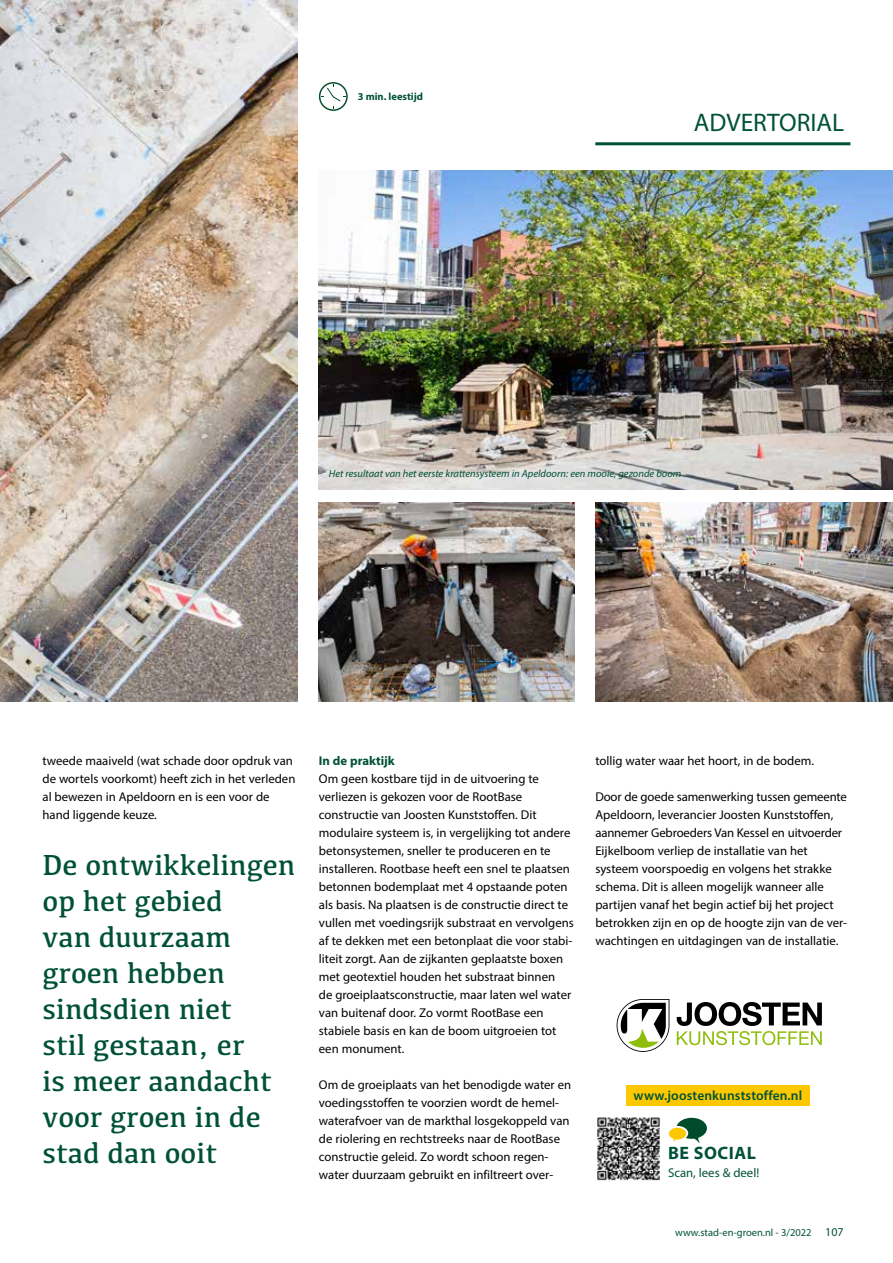
<style>
.page{position:relative;width:893px;height:1263px;background:#fff}
.page>*{position:absolute;margin:0;border:0;box-sizing:border-box;transform-origin:0 0}
.t1{font:30px/36px "Kefa";color:#005139}
.t2{font:25.5px "Myriad Pro";color:#005139}
.t3{font:700 18px "Myriad Pro";letter-spacing:.03em;color:#005139}
.t4{font:600 13.5px "Myriad Pro";letter-spacing:.01em;color:#005139}
.t5{font:12.75px/18px "Myriad Pro";color:#000}
.t6{font:12.75px "Myriad Pro";color:#005139}
.t7{font:700 12.75px "Myriad Pro";color:#005139}
.t8{font:italic 10.5px "Myriad Pro";color:#005139}
.t9{font:10.5px "Myriad Pro";color:#005139}
.t10{font:700 10.5px "Myriad Pro";color:#005139}
.s1{font-size:12px}
</style>
<div class="page">
<hr style="left:595px;top:142px;width:255px;height:3px;background:#005139">
<img style="left:0;top:0;width:298px;height:701px">
<svg style="left:319px;top:82px;width:29px;height:29px"></svg>
<img style="left:319px;top:170px;width:574px;height:319px">
<img style="left:319px;top:502px;width:255px;height:199px">
<img style="left:595px;top:502px;width:298px;height:199px">
<svg style="left:677px;top:1002px;width:145px;height:43px"></svg>
<svg style="left:617px;top:999px;width:52px;height:53px"></svg>
<div style="left:626px;top:1085px;width:184px;height:20px;background:#fec800"></div>
<img style="left:597px;top:1117px;width:63px;height:64px">
<svg style="left:669px;top:1118px;width:38px;height:25px"></svg>
<p class="t10" style="left:358px;top:90px;width:67px">3 min. leestijd</p>
<h2 class="t2" style="left:694px;top:107px;width:152px">ADVERTORIAL</h2>
<p class="t8" style="left:329px;top:467px;width:354px">Het resultaat van het eerste krattensysteem in Apeldoorn: een mooie, gezonde boom</p>
<p class="t5" style="left:43px;top:752px;width:254px">tweede maaiveld (wat schade door opdruk van de wortels voorkomt) heeft zich in het verleden al bewezen in Apeldoorn en is een voor de hand liggende keuze.</p>
<p class="t7" style="left:319px;top:752px;width:77px">In de praktijk</p>
<p class="t5" style="left:319px;top:770px;width:256px">Om geen kostbare tijd in de uitvoering te verliezen is gekozen voor de RootBase constructie van Joosten Kunststoffen. Dit modulaire systeem is, in vergelijking tot andere betonsystemen, sneller te produceren en te installeren. Rootbase heeft een snel te plaatsen betonnen bodemplaat met 4 opstaande poten als basis. Na plaatsen is de constructie direct te vullen met voedingsrijk substraat en vervolgens af te dekken met een betonplaat die voor stabi&shy;liteit zorgt. Aan de zijkanten geplaatste boxen met geotextiel houden het substraat binnen<br>de groeiplaatsconstructie, maar laten wel water van buitenaf door. Zo vormt RootBase een stabiele basis en kan de boom uitgroeien tot een monument.</p>
<p class="t5" style="left:319px;top:1076px;width:254px">Om de groeiplaats van het benodigde water en voedingsstoffen te voorzien wordt de hemel&shy;waterafvoer van de markthal losgekoppeld van de riolering en rechtstreeks naar de RootBase constructie geleid. Zo wordt schoon regen&shy;water duurzaam gebruikt en infiltreert over-</p>
<h1 class="t1" style="left:43px;top:846px;width:254px">De ontwikkelingen op het gebied<br>van duurzaam groen hebben sindsdien niet<br>stil gestaan, er<br>is meer aandacht voor groen in de stad dan ooit</h1>
<p class="t5" style="left:595px;top:752px;width:220px">tollig water waar het hoort, in de bodem.</p>
<p class="t5" style="left:595px;top:788px;width:253px">Door de goede samenwerking tussen gemeente Apeldoorn, leverancier Joosten Kunststoffen, aannemer Gebroeders Van Kessel en uitvoerder Eijkelboom verliep de installatie van het systeem voorspoedig en volgens het strakke schema. Dit is alleen mogelijk wanneer alle partijen vanaf het begin actief bij het project betrokken zijn en op de hoogte zijn van de ver&shy;wachtingen en uitdagingen van de installatie.</p>
<p class="t4" style="left:634px;top:1087px;width:170px">www.joostenkunststoffen.nl</p>
<h3 class="t3" style="left:668px;top:1141px;width:89px">BE SOCIAL</h3>
<p class="t6" style="left:668px;top:1165px;width:93px">Scan, lees &amp; deel!</p>
<p class="t9" style="left:675px;top:1226px;width:170px">www.stad-en-groen.nl - 3/2022 <span class="s1">107</span></p>
</div>
